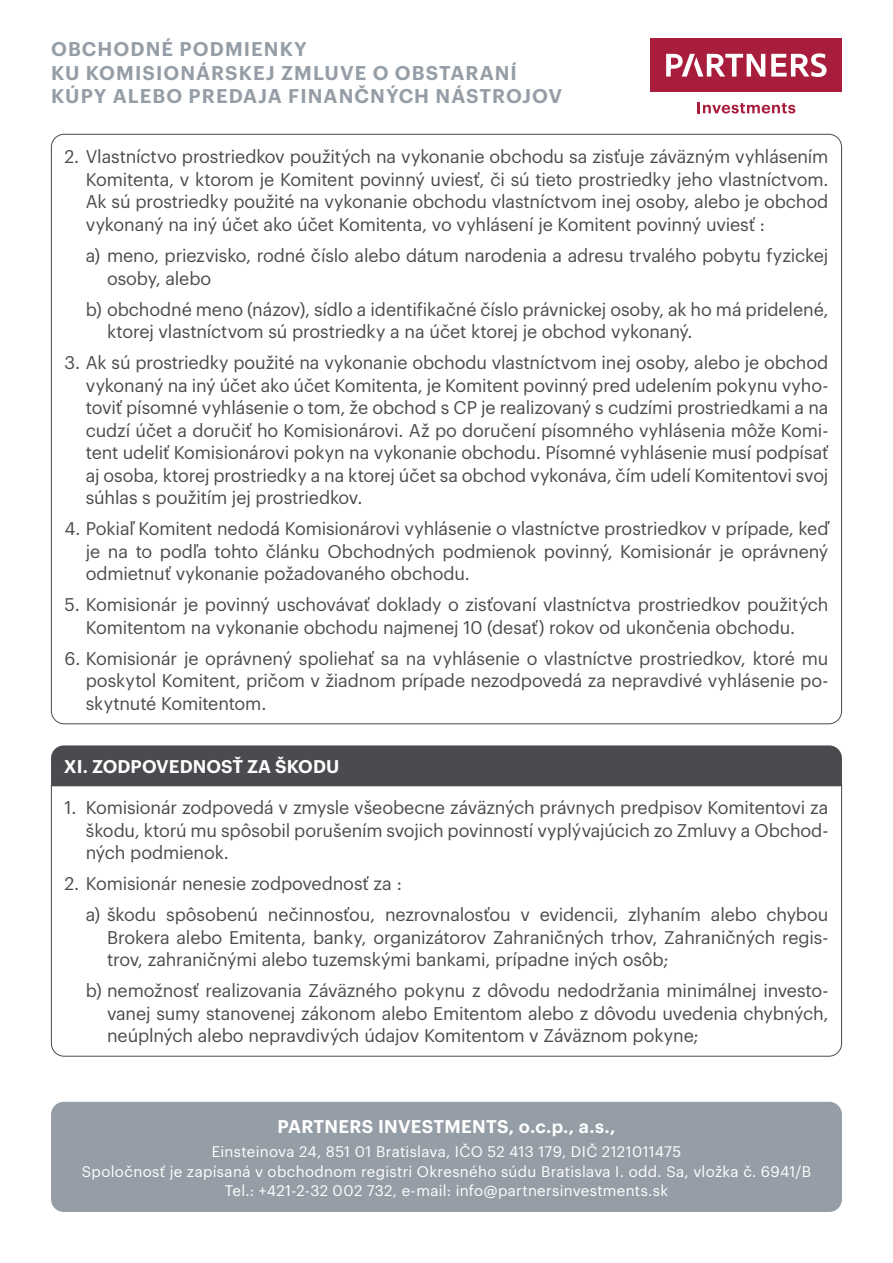
<style>
.page{position:relative;width:893px;height:1263px;background:#fff}
.page>*{position:absolute;margin:0;border:0;box-sizing:border-box;transform-origin:0 0}
.t1{font:600 19.5px/23.4px "Graphik";letter-spacing:.055em;color:#959ea7}
.t2{font:18px/22.5px "Graphik";letter-spacing:-.005em;color:#4a4b4e;text-align:justify}
.t3{font:600 18px "Graphik";letter-spacing:.005em;color:#fff}
.t4{font:15px/19.5px "Graphik";letter-spacing:.02em;color:#fff;text-align:center}
</style>
<div class="page">
<div style="left:51px;top:1102px;width:791px;height:110px;background:#959ea7;border-radius:13px"></div>
<div style="left:651px;top:38px;width:191px;height:54px;background:#a81d3c"></div>
<svg style="left:771px;top:53px;width:55px;height:24px"></svg>
<svg style="left:666px;top:54px;width:99px;height:23px"></svg>
<svg style="left:698px;top:102px;width:97px;height:11px"></svg>
<div style="left:51px;top:745px;width:791px;height:39px;background:#4a4b4e"></div>
<svg style="left:51px;top:784px;width:791px;height:273px"></svg>
<p class="t1" style="left:51px;top:36px;width:513px">OBCHODNÉ PODMIENKY<br>KU KOMISIONÁRSKEJ ZMLUVE O OBSTARANÍ<br>KÚPY ALEBO PREDAJA FINANČNÝCH NÁSTROJOV</p>
<p class="t2" style="left:86px;top:144px;width:744px;text-indent:-21px">2. Vlastníctvo prostriedkov použitých na vykonanie obchodu sa zisťuje záväzným vyhlásením Komitenta, v ktorom je Komitent povinný uviesť, či sú tieto prostriedky jeho vlastníctvom.<br>Ak sú prostriedky použité na vykonanie obchodu vlastníctvom inej osoby, alebo je obchod vykonaný na iný účet ako účet Komitenta, vo vyhlásení je Komitent povinný uviesť :</p>
<p class="t2" style="left:107px;top:243px;width:723px;text-indent:-21px">a) meno, priezvisko, rodné číslo alebo dátum narodenia a adresu trvalého pobytu fyzickej osoby, alebo</p>
<p class="t2" style="left:107px;top:296px;width:723px;text-indent:-21px">b) obchodné meno (názov), sídlo a identifikačné číslo právnickej osoby, ak ho má pridelené, ktorej vlastníctvom sú prostriedky a na účet ktorej je obchod vykonaný.</p>
<p class="t2" style="left:86px;top:350px;width:744px;text-indent:-21px">3. Ak sú prostriedky použité na vykonanie obchodu vlastníctvom inej osoby, alebo je obchod vykonaný na iný účet ako účet Komitenta, je Komitent povinný pred udelením pokynu vyho&shy;toviť písomné vyhlásenie o tom, že obchod s CP je realizovaný s cudzími prostriedkami a na cudzí účet a doručiť ho Komisionárovi. Až po doručení písomného vyhlásenia môže Komi&shy;tent udeliť Komisionárovi pokyn na vykonanie obchodu. Písomné vyhlásenie musí podpísať aj osoba, ktorej prostriedky a na ktorej účet sa obchod vykonáva, čím udelí Komitentovi svoj súhlas s použitím jej prostriedkov.</p>
<p class="t2" style="left:86px;top:516px;width:744px;text-indent:-21px">4. Pokiaľ Komitent nedodá Komisionárovi vyhlásenie o vlastníctve prostriedkov v prípade, keď je na to podľa tohto článku Obchodných podmienok povinný, Komisionár je oprávnený odmietnuť vykonanie požadovaného obchodu.</p>
<p class="t2" style="left:86px;top:592px;width:744px;text-indent:-21px">5. Komisionár je povinný uschovávať doklady o zisťovaní vlastníctva prostriedkov použitých<br>Komitentom na vykonanie obchodu najmenej 10 (desať) rokov od ukončenia obchodu.</p>
<p class="t2" style="left:86px;top:645px;width:744px;text-indent:-21px">6. Komisionár je oprávnený spoliehať sa na vyhlásenie o vlastníctve prostriedkov, ktoré mu poskytol Komitent, pričom v žiadnom prípade nezodpovedá za nepravdivé vyhlásenie po&shy;skytnuté Komitentom.</p>
<p class="t3" style="left:64px;top:753px;width:277px">XI. ZODPOVEDNOSŤ ZA ŠKODU</p>
<p class="t2" style="left:86px;top:795px;width:744px;text-indent:-21px">1. Komisionár zodpovedá v zmysle všeobecne záväzných právnych predpisov Komitentovi za škodu, ktorú mu spôsobil porušením svojich povinností vyplývajúcich zo Zmluvy a Obchod&shy;ných podmienok.</p>
<p class="t2" style="left:65px;top:871px;width:339px">2. Komisionár nenesie zodpovednosť za :</p>
<p class="t2" style="left:107px;top:902px;width:723px;text-indent:-21px">a) škodu spôsobenú nečinnosťou, nezrovnalosťou v evidencii, zlyhaním alebo chybou Brokera alebo Emitenta, banky, organizátorov Zahraničných trhov, Zahraničných regis&shy;trov, zahraničnými alebo tuzemskými bankami, prípadne iných osôb;</p>
<p class="t2" style="left:107px;top:978px;width:723px;text-indent:-21px">b) nemožnosť realizovania Záväzného pokynu z dôvodu nedodržania minimálnej investo&shy;vanej sumy stanovenej zákonom alebo Emitentom alebo z dôvodu uvedenia chybných, neúplných alebo nepravdivých údajov Komitentom v Záväznom pokyne;</p>
<p class="t3" style="left:278px;top:1113px;width:339px">PARTNERS INVESTMENTS, o.c.p., a.s.,</p>
<p class="t4" style="left:82px;top:1141px;width:731px">Einsteinova 24, 851 01 Bratislava, IČO 52 413 179, DIČ 2121011475<br>Spoločnosť je zapísaná v obchodnom registri Okresného súdu Bratislava I. odd. Sa, vložka č. 6941/B<br>Tel.: +421-2-32 002 732, e-mail: info@partnersinvestments.sk</p>
</div>
